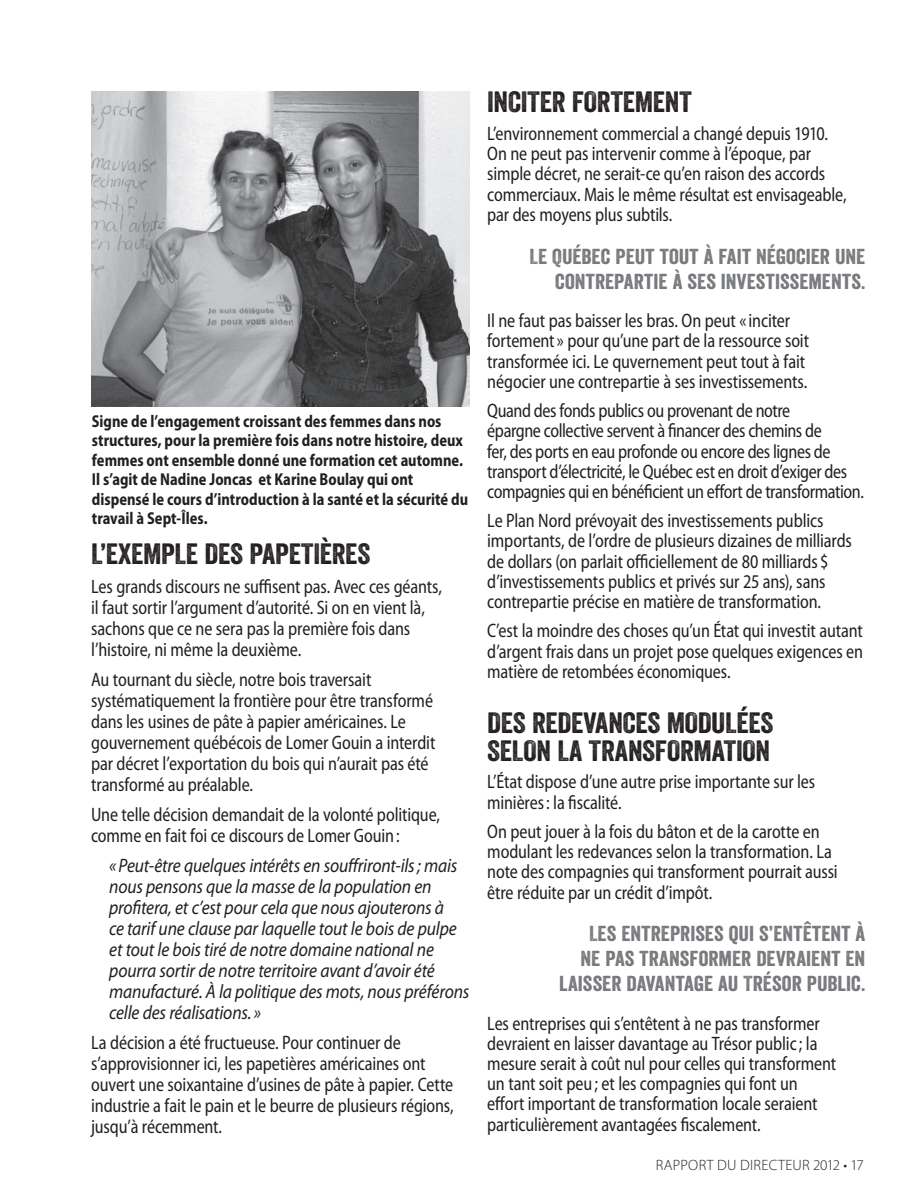
<style>
.page{position:relative;width:920px;height:1189px;background:#fff}
.page>*{position:absolute;margin:0;border:0;box-sizing:border-box;transform-origin:0 0}
.t1{font:28.5px/27.8px "Veneer";letter-spacing:-.01em;color:#231f20;scale:1.1 1}
.t2{font:21px/24.9px "Veneer";letter-spacing:.005em;color:#76787b;text-align:right;scale:1.1 1}
.t3{font:semi-condensed 19.5px/20.2px "Myriad Pro";letter-spacing:-.01em;color:#231f20;scale:.9 1}
.t4{font:italic 19.5px/21px "Myriad Pro";letter-spacing:-.01em;color:#231f20;scale:.9 1}
.t5{font:700 semi-condensed 17.25px/19.5px "Myriad Pro";color:#231f20;scale:.9 1}
.t6{font:300 15px "Myriad Pro";letter-spacing:.015em;color:#231f20}
</style>
<div class="page">
<img style="left:91px;top:91px;width:378px;height:316px">
<p class="t5" style="left:92px;top:412px;width:419px">Signe de l’engagement croissant des femmes dans nos structures, pour la première fois dans notre histoire, deux femmes ont ensemble donné une formation cet automne.<br>Il s’agit de Nadine Joncas et Karine Boulay qui ont dispensé le cours d’introduction à la santé et la sécurité du travail à Sept-Îles.</p>
<h1 class="t1" style="left:91px;top:540px;width:255px">L’EXEMPLE DES PAPETIÈRES</h1>
<p class="t3" style="left:91px;top:576px;width:391px;line-height:21px">Les grands discours ne suffisent pas. Avec ces géants, il faut sortir l’argument d’autorité. Si on en vient là, sachons que ce ne sera pas la première fois dans l’histoire, ni même la deuxième.</p>
<p class="t3" style="left:91px;top:669px;width:384px;line-height:21px">Au tournant du siècle, notre bois traversait systématiquement la frontière pour être transformé dans les usines de pâte à papier américaines. Le gouvernement québécois de Lomer Gouin a interdit par décret l’exportation du bois qui n’aurait pas été transformé au préalable.</p>
<p class="t3" style="left:91px;top:804px;width:389px;line-height:21px">Une telle décision demandait de la volonté politique, comme en fait foi ce discours de Lomer Gouin :</p>
<p class="t4" style="left:109px;top:854px;width:402px">« Peut-être quelques intérêts en souffriront-ils; mais nous pensons que la masse de la population en profitera, et c’est pour cela que nous ajouterons à<br>ce tarif une clause par laquelle tout le bois de pulpe et tout le bois tiré de notre domaine national ne pourra sortir de notre territoire avant d’avoir été manufacturé. À la politique des mots, nous préférons celle des réalisations. »</p>
<p class="t3" style="left:91px;top:1032px;width:404px;line-height:21px">La décision a été fructueuse. Pour continuer de s’approvisionner ici, les papetières américaines ont ouvert une soixantaine d’usines de pâte à papier. Cette industrie a fait le pain et le beurre de plusieurs régions, jusqu’à récemment.</p>
<h1 class="t1" style="left:487px;top:88px;width:187px">INCITER FORTEMENT</h1>
<p class="t3" style="left:487px;top:124px;width:401px">L’environnement commercial a changé depuis 1910.<br>On ne peut pas intervenir comme à l’époque, par simple décret, ne serait-ce qu’en raison des accords commerciaux. Mais le même résultat est envisageable, par des moyens plus subtils.</p>
<p class="t2" style="left:529px;top:244px;width:307px">LE QUÉBEC PEUT TOUT À FAIT NÉGOCIER UNE<br>CONTREPARTIE À SES INVESTISSEMENTS.</p>
<p class="t3" style="left:487px;top:311px;width:359px">Il ne faut pas baisser les bras. On peut « inciter fortement » pour qu’une part de la ressource soit transformée ici. Le quvernement peut tout à fait négocier une contrepartie à ses investissements.</p>
<p class="t3" style="left:487px;top:401px;width:420px">Quand des fonds publics ou provenant de notre<br>épargne collective servent à financer des chemins de<br>fer, des ports en eau profonde ou encore des lignes de transport d’électricité, le Québec est en droit d’exiger des compagnies qui en bénéficient un effort de transformation.</p>
<p class="t3" style="left:487px;top:511px;width:407px">Le Plan Nord prévoyait des investissements publics importants, de l’ordre de plusieurs dizaines de milliards de dollars (on parlait officiellement de 80 milliards $ d’investissements publics et privés sur 25 ans), sans contrepartie précise en matière de transformation.</p>
<p class="t3" style="left:487px;top:621px;width:419px;text-align:justify">C’est la moindre des choses qu’un État qui investit autant d’argent frais dans un projet pose quelques exigences en matière de retombées économiques.</p>
<h1 class="t1" style="left:487px;top:708px;width:262px">DES REDEVANCES MODULÉES<br>SELON LA TRANSFORMATION</h1>
<p class="t3" style="left:487px;top:772px;width:366px">L’État dispose d’une autre prise importante sur les minières : la fiscalité.</p>
<p class="t3" style="left:487px;top:822px;width:391px">On peut jouer à la fois du bâton et de la carotte en modulant les redevances selon la transformation. La note des compagnies qui transforment pourrait aussi être réduite par un crédit d’impôt.</p>
<p class="t2" style="left:559px;top:921px;width:280px">LES ENTREPRISES QUI S’ENTÊTENT À<br>NE PAS TRANSFORMER DEVRAIENT EN<br>LAISSER DAVANTAGE AU TRÉSOR PUBLIC.</p>
<p class="t3" style="left:487px;top:1013px;width:389px">Les entreprises qui s’entêtent à ne pas transformer devraient en laisser davantage au Trésor public ; la mesure serait à coût nul pour celles qui transforment un tant soit peu ; et les compagnies qui font un effort important de transformation locale seraient particulièrement avantagées fiscalement.</p>
<p class="t6" style="left:656px;top:1155px;width:209px">RAPPORT DU DIRECTEUR 2012 • 17</p>
</div>
